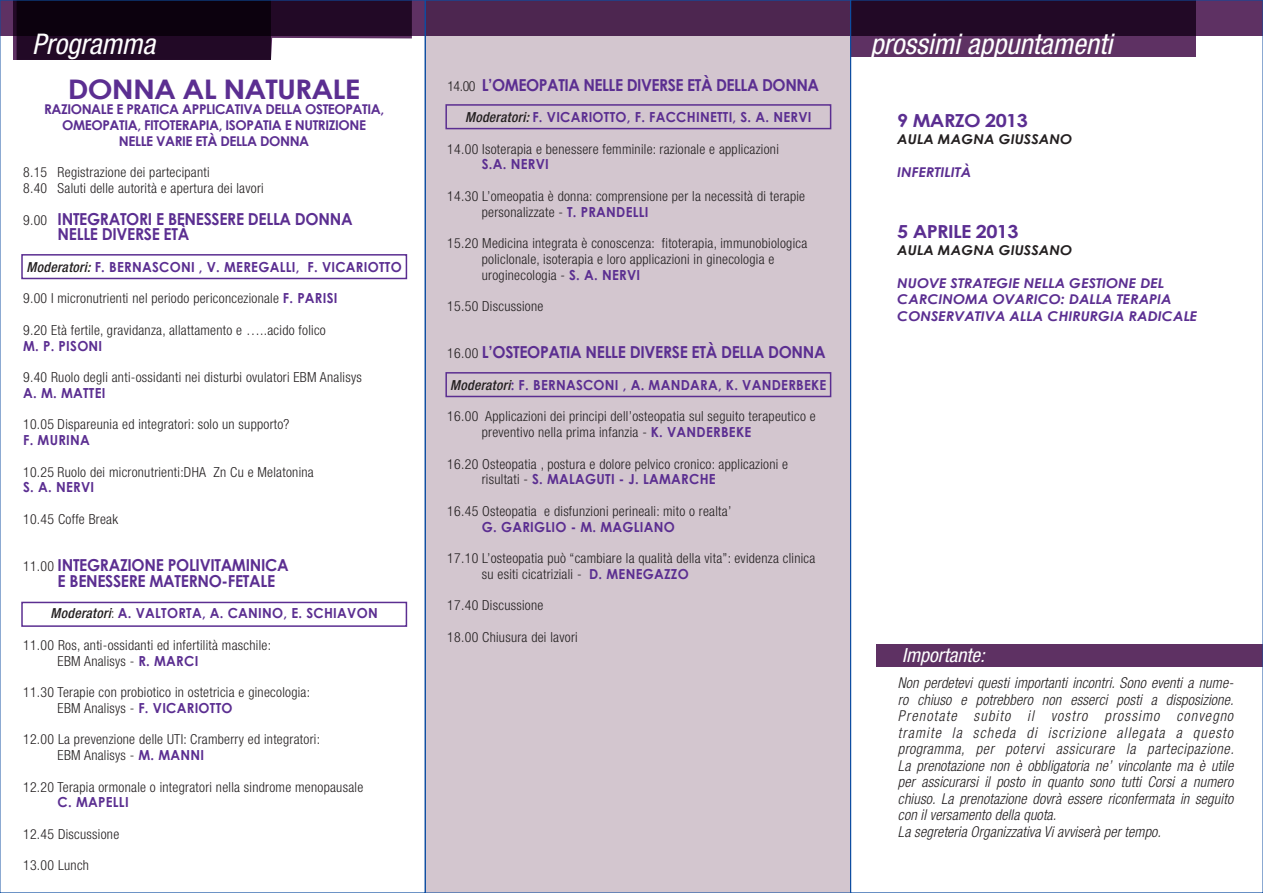
<style>
.page{position:relative;width:1263px;height:893px;background:#fff}
.page>*{position:absolute;margin:0;border:0;box-sizing:border-box;transform-origin:0 0}
.t1{font:italic condensed 28.5px "Helvetica Neue";color:#fff}
.t2{font:700 27px "Century Gothic";letter-spacing:-.03em;color:#5b2e91;scale:1.1 1}
.t3{font:italic condensed 19.5px "Helvetica Neue";color:#fff}
.t4{font:700 18px "Century Gothic";letter-spacing:-.03em;color:#5b2e91;scale:1.1 1}
.t5{font:700 16.5px "Century Gothic";letter-spacing:-.02em;color:#5b2e91;scale:.95 1}
.t6{font:italic 300 condensed 15px/16.5px "Helvetica Neue";letter-spacing:.01em;color:#231f20}
.t7{font:300 condensed 13.8px/15.8px "Helvetica Neue";letter-spacing:.02em;color:#231f20}
.t8{font:700 13.8px "Century Gothic";letter-spacing:.02em;color:#5b2e91;scale:.95 1}
.t9{font:700 13.5px/15.8px "Century Gothic";letter-spacing:-.03em;color:#5b2e91;text-align:center}
.t10{font:italic 700 13.5px/16.5px "Century Gothic";color:#5b2e91;scale:1.06 1}
.t11{font:italic 700 13.5px "Century Gothic";color:#231f20;scale:1.06 1}
.s1{font-family:"Helvetica Neue";font-weight:300;font-stretch:condensed;font-size:13.8px;color:#231f20}
.s2{font-family:"Helvetica Neue";font-weight:500;font-style:italic;font-stretch:condensed;color:#231f20}
.s3{font-family:"Century Gothic";font-weight:700;font-stretch:normal;color:#5b2e91}
.s4{font-family:"Helvetica Neue";font-weight:300;font-stretch:condensed;color:#231f20}
</style>
<div class="page">
<div style="left:425px;top:0;width:425px;height:893px;background:#d3c6cf"></div>
<svg style="left:271px;top:35px;width:141px;height:23px"></svg>
<svg style="left:2px;top:2px;width:1259px;height:33px;background:#452149"></svg>
<div style="left:13px;top:0;width:258px;height:60px;background:linear-gradient(to bottom,#050006,#250a29)"></div>
<svg style="left:852px;top:2px;width:344px;height:54px;background:#38173c"></svg>
<div style="left:21px;top:254px;width:386px;height:25px;border:2px solid #5b2e91"></div>
<div style="left:445px;top:104px;width:386px;height:25px;border:2px solid #5b2e91"></div>
<div style="left:21px;top:602px;width:386px;height:25px;border:2px solid #5b2e91"></div>
<div style="left:445px;top:372px;width:386px;height:25px;border:2px solid #5b2e91"></div>
<div style="left:876px;top:644px;width:387px;height:23px;background:#5e3163"></div>
<h1 class="t1" style="left:32px;top:27px;width:124px">Programma</h1>
<h1 class="t1" style="left:870px;top:27px;width:243px">prossimi appuntamenti</h1>
<h2 class="t2" style="left:68px;top:72px;width:264px">DONNA AL NATURALE</h2>
<p class="t9" style="left:44px;top:101px;width:342px">RAZIONALE E PRATICA APPLICATIVA DELLA OSTEOPATIA,<br>OMEOPATIA, FITOTERAPIA, ISOPATIA E NUTRIZION E<br>N ELLE VARIE ETÀ DELLA DONNA</p>
<p class="t7" style="left:23px;top:164px;width:242px">8.15 Registrazione dei partecipanti<br>8.40 Saluti delle autorità e apertura dei lavori</p>
<p class="t5" style="left:23px;top:208px;width:119px"><span class="s1">9.00</span> INTEGRATORI</p>
<p class="t5" style="left:156px;top:208px;width:76px">E BENESSERE</p>
<p class="t5" style="left:248px;top:208px;width:111px">DELLA DONNA</p>
<p class="t5" style="left:58px;top:224px;width:67px">NELLE DIVER</p>
<p class="t5" style="left:144px;top:224px;width:49px">SE ETÀ</p>
<p class="t8" style="left:27px;top:258px;width:396px"><span class="s2">Moderatori:</span> F. BERNASCON I , V. MEREGALLI, F. VICARIOTTO</p>
<p class="t7" style="left:23px;top:290px;width:316px">9.00 I micronutrienti nel periodo periconcezionale <span class="s3">F. PARISI</span></p>
<p class="t7" style="left:23px;top:322px;width:304px">9.20 Età fertile, gravidanza, allattamento e …..acido folico</p>
<p class="t8" style="left:23px;top:337px;width:85px">M. P. PISON I</p>
<p class="t7" style="left:23px;top:369px;width:340px">9.40 Ruolo degli anti-ossidanti nei disturbi ovulatori EBM Analisys</p>
<p class="t8" style="left:23px;top:384px;width:88px">A. M. MATTEI</p>
<p class="t7" style="left:23px;top:416px;width:268px">10.05 Dispareunia ed integratori: solo un supporto?</p>
<p class="t8" style="left:23px;top:431px;width:72px">F. MURINA</p>
<p class="t7" style="left:23px;top:464px;width:292px">10.25 Ruolo dei micronutrienti:DHA Zn Cu e Melatonina</p>
<p class="t8" style="left:23px;top:479px;width:76px">S. A. NERVI</p>
<p class="t7" style="left:23px;top:511px;width:96px">10.45 Coffe Break</p>
<p class="t5" style="left:23px;top:555px;width:91px"><span class="s1">11.00</span> INTEGRAZIO</p>
<p class="t5" style="left:144px;top:555px;width:133px">NE POLIVITAMINICA</p>
<p class="t5" style="left:58px;top:570px;width:76px">E BENESSERE</p>
<p class="t5" style="left:149px;top:570px;width:132px">MATERNO-FETALE</p>
<p class="t8" style="left:50px;top:605px;width:344px"><span class="s2">Moderatori</span><span class="s4">:</span> A. VALTORTA, A. CAN IN O, E. SCHIAVON</p>
<p class="t7" style="left:58px;top:637px;width:215px;text-indent:-35px">11.00 Ros, anti-ossidanti ed infertilità maschile:<br>EBM Analisys - <span class="s3">R. MARCI</span></p>
<p class="t7" style="left:58px;top:684px;width:254px;text-indent:-35px">11.30 Terapie con probiotico in ostetricia e ginecologia:<br>EBM Analisys - <span class="s3">F. VICARIOTTO</span></p>
<p class="t7" style="left:58px;top:731px;width:264px;text-indent:-35px">12.00 La prevenzione delle UTI: Cramberry ed integratori:<br>EBM Analisys - <span class="s3">M. MANN I</span></p>
<p class="t7" style="left:23px;top:779px;width:342px">12.20 Terapia ormonale o integratori nella sindrome menopausale</p>
<p class="t8" style="left:58px;top:794px;width:76px">C. MAPELLI</p>
<p class="t7" style="left:23px;top:826px;width:98px">12.45 Discussione</p>
<p class="t7" style="left:23px;top:857px;width:67px">13.00 Lunch</p>
<p class="t5" style="left:447px;top:74px;width:209px"><span class="s1">14.00</span> L’OMEOPATIA NELLE DIVER</p>
<p class="t5" style="left:668px;top:74px;width:160px">SE ETÀ DELLA DONNA</p>
<p class="t8" style="left:465px;top:108px;width:366px"><span class="s2">Moderatori:</span> F. VICARIOTTO, F. FACCHIN ETTI, S. A. NERVI</p>
<p class="t7" style="left:447px;top:141px;width:333px">14.00 Isoterapia e benessere femminile: razionale e applicazioni</p>
<p class="t8" style="left:482px;top:156px;width:72px">S.A. NERVI</p>
<p class="t7" style="left:482px;top:188px;width:325px;text-indent:-35px">14.30 L’omeopatia è donna: comprensione per la necessità di terapie personalizzate - <span class="s3">T. PRAND ELLI</span></p>
<p class="t7" style="left:482px;top:235px;width:327px;text-indent:-35px">15.20 Medicina integrata è conoscenza: fitoterapia, immunobiologica policlonale, isoterapia e loro applicazioni in ginecologia e uroginecologia - <span class="s3">S. A. NERVI</span></p>
<p class="t7" style="left:447px;top:298px;width:98px">15.50 Discussione</p>
<p class="t5" style="left:447px;top:342px;width:213px"><span class="s1">16.00</span> L’OSTEOPATIA NELLE DIVER</p>
<p class="t5" style="left:672px;top:342px;width:163px">SE ETÀ DELLA DONNA</p>
<p class="t8" style="left:450px;top:376px;width:398px"><span class="s2">Moderatori</span>: F. BERNASCON I , A. MANDARA, K. VAND ERBEKE</p>
<p class="t7" style="left:482px;top:409px;width:335px;text-indent:-35px">16.00 Applicazioni dei principi dell’osteopatia sul seguito terapeutico e preventivo nella prima infanzia - <span class="s3">K. VAND ERBEKE</span></p>
<p class="t7" style="left:482px;top:456px;width:308px;text-indent:-35px">16.20 Osteopatia , postura e dolore pelvico cronico: applicazioni e risultati - <span class="s3">S. MALAGUT</span></p>
<h3 class="t4" style="left:897px;top:109px;width:120px">9 MARZO 2013</h3>
<p class="t11" style="left:897px;top:130px;width:166px">AULA MAGNA GIUSSANO</p>
<p class="t10" style="left:897px;top:163px;width:72px">INFERTILITÀ</p>
<h3 class="t4" style="left:897px;top:220px;width:112px">5 APRILE 2013</h3>
<p class="t11" style="left:897px;top:241px;width:166px">AULA MAGNA GIUSSANO</p>
<p class="t10" style="left:897px;top:274px;width:285px">NUOVE STRATEGIE NELLA GESTIONE DEL<br>CARCINOMA OVARICO: DALLA TERAPIA<br>CONSERVATIVA ALLA CHIRURGIA RADICALE</p>
<p class="t8" style="left:611px;top:471px;width:112px">I - J. LAMARCHE</p>
<p class="t7" style="left:447px;top:503px;width:285px">16.45 Osteopatia e disfunzioni perineali: mito o realta’</p>
<p class="t8" style="left:482px;top:518px;width:205px">G. GARIGLIO - M. MAGLIAN O</p>
<p class="t7" style="left:482px;top:550px;width:335px;text-indent:-35px">17.10 L’osteopatia può “cambiare la qualità della vita”: evidenza clinica su esiti cicatriziali - <span class="s3">D. MEN EGAZZO</span></p>
<p class="t7" style="left:447px;top:598px;width:98px">17.40 Discussione</p>
<p class="t7" style="left:447px;top:629px;width:132px">18.00 Chiusura dei lavori</p>
<h3 class="t3" style="left:902px;top:643px;width:84px">Importante:</h3>
<p class="t6" style="left:898px;top:675px;width:337px">Non perdetevi questi importanti incontri. Sono eventi a nume&shy;ro chiuso e potrebbero non esserci posti a disposizione.<br>Prenotate subito il vostro prossimo convegno tramite la scheda di iscrizione allegata a questo programma, per potervi assicurare la partecipazione.<br>La prenotazione non è obbligatoria ne’ vincolante ma è utile per assicurarsi il posto in quanto sono tutti Corsi a numero chiuso. La prenotazione dovrà essere riconfermata in seguito con il versamento della quota.<br>La segreteria Organizzativa Vi avviserà per tempo.</p>
</div>
